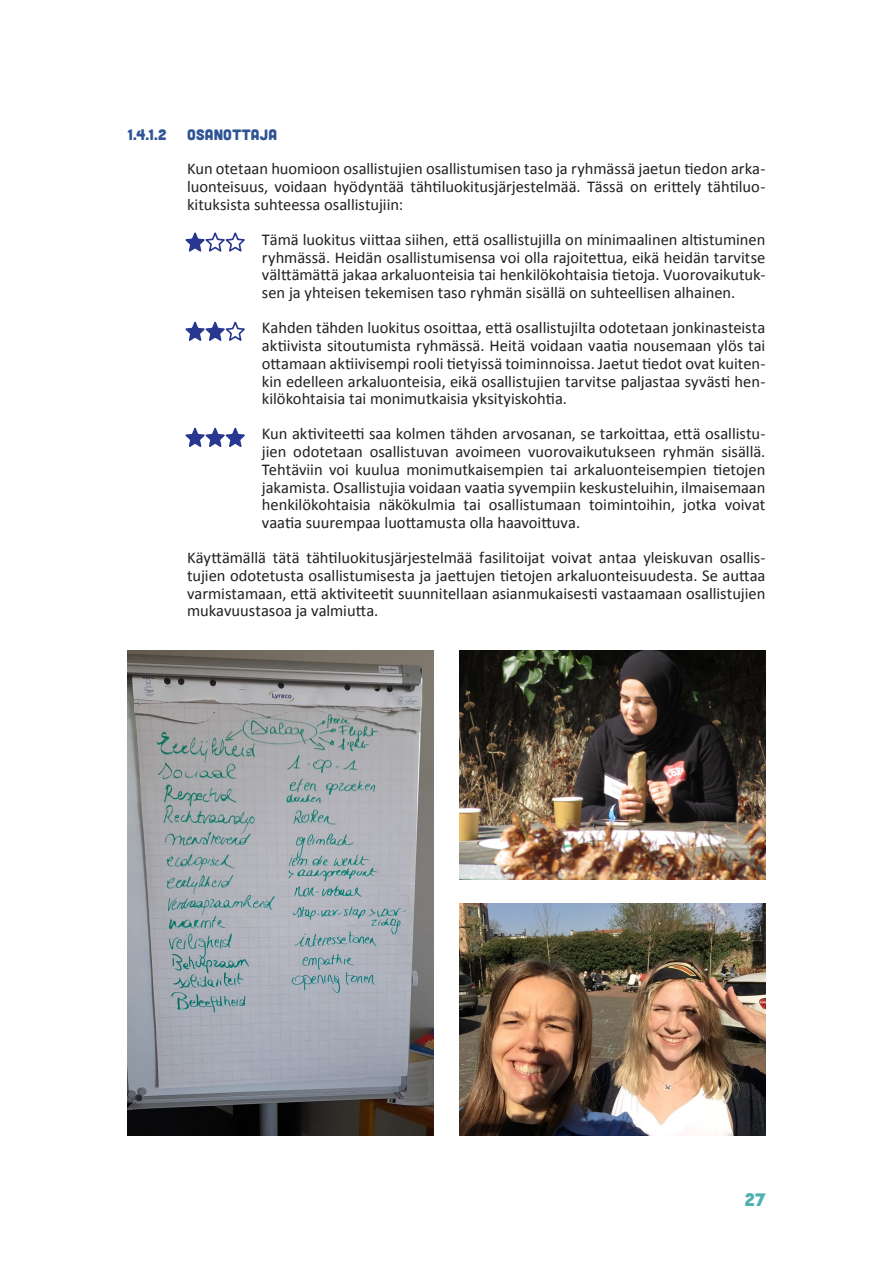
<style>
.page{position:relative;width:893px;height:1263px;background:#fff}
.page>*{position:absolute;margin:0;border:0;box-sizing:border-box;transform-origin:0 0}
.t1{font:18px "Cubano Sharp";color:#4fb0b0}
.t2{font:16.5px/17.9px "Calibri";letter-spacing:-.005em;color:#231f20;text-align:justify}
.t3{font:15px "Cubano";letter-spacing:.02em;color:#2f5496}
</style>
<div class="page">
<svg style="left:185px;top:232px;width:60px;height:20px"></svg>
<svg style="left:185px;top:322px;width:60px;height:19px"></svg>
<svg style="left:185px;top:428px;width:60px;height:19px"></svg>
<img style="left:128px;top:650px;width:306px;height:485px">
<img style="left:459px;top:650px;width:306px;height:229px">
<img style="left:459px;top:904px;width:306px;height:231px">
<p class="t3" style="left:128px;top:125px;width:41px">1.4.1.2</p>
<p class="t3" style="left:187px;top:125px;width:92px">OSANOTTAJA</p>
<p class="t2" style="left:187px;top:160px;width:580px">Kun otetaan huomioon osallistujien osallistumisen taso ja ryhmässä jaetun tiedon arka&shy;luonteisuus, voidaan hyödyntää tähtiluokitusjärjestelmää. Tässä on erittely tähtiluo&shy;kituksista suhteessa osallistujiin:</p>
<p class="t2" style="left:262px;top:230px;width:505px">Tämä luokitus viittaa siihen, että osallistujilla on minimaalinen altistuminen ryhmässä. Heidän osallistumisensa voi olla rajoitettua, eikä heidän tarvitse välttämättä jakaa arkaluonteisia tai henkilökohtaisia tietoja. Vuorovaikutuk&shy;sen ja yhteisen tekemisen taso ryhmän sisällä on suhteellisen alhainen.</p>
<p class="t2" style="left:262px;top:318px;width:505px">Kahden tähden luokitus osoittaa, että osallistujilta odotetaan jonkinasteista aktiivista sitoutumista ryhmässä. Heitä voidaan vaatia nousemaan ylös tai ottamaan aktiivisempi rooli tietyissä toiminnoissa. Jaetut tiedot ovat kuiten&shy;kin edelleen arkaluonteisia, eikä osallistujien tarvitse paljastaa syvästi hen&shy;kilökohtaisia tai monimutkaisia yksityiskohtia.</p>
<p class="t2" style="left:262px;top:424px;width:505px">Kun aktiviteetti saa kolmen tähden arvosanan, se tarkoittaa, että osallistu&shy;jien odotetaan osallistuvan avoimeen vuorovaikutukseen ryhmän sisällä.<br>Tehtäviin voi kuulua monimutkaisempien tai arkaluonteisempien tietojen jakamista. Osallistujia voidaan vaatia syvempiin keskusteluihin, ilmaisemaan henkilökohtaisia näkökulmia tai osallistumaan toimintoihin, jotka voivat vaatia suurempaa luottamusta olla haavoittuva.</p>
<p class="t2" style="left:187px;top:548px;width:580px">Käyttämällä tätä tähtiluokitusjärjestelmää fasilitoijat voivat antaa yleiskuvan osallis&shy;tujien odotetusta osallistumisesta ja jaettujen tietojen arkaluonteisuudesta. Se auttaa varmistamaan, että aktiviteetit suunnitellaan asianmukaisesti vastaamaan osallistujien mukavuustasoa ja valmiutta.</p>
<p class="t1" style="left:745px;top:1188px;width:22px">27</p>
</div>
